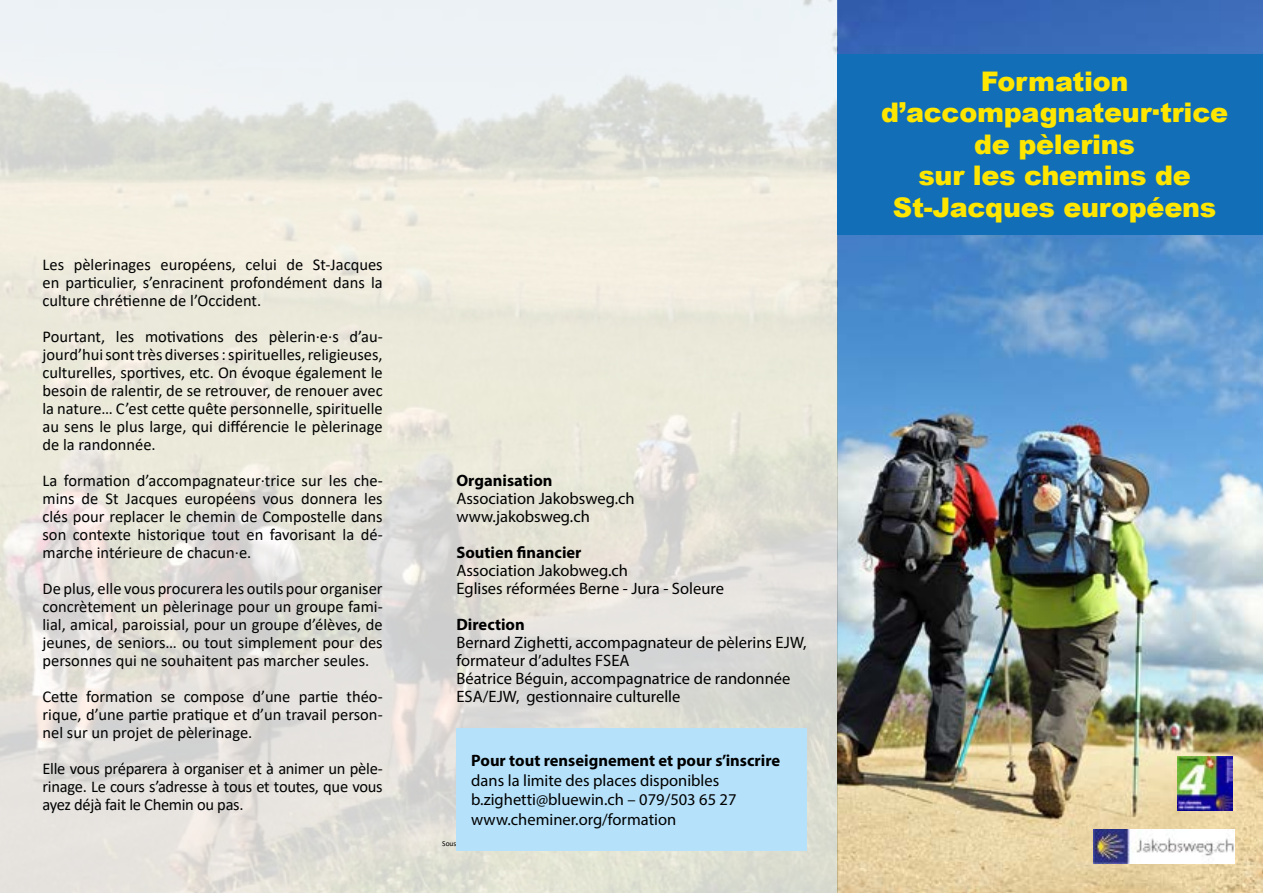
<style>
.page{position:relative;width:1263px;height:893px;background:#fff}
.page>*{position:absolute;margin:0;border:0;box-sizing:border-box;transform-origin:0 0}
.t1{font:900 27px/31.5px "Arial";letter-spacing:-.01em;color:#ffe600;text-align:center}
.t2{font:16.5px/18px "Calibri";color:#010202;text-align:justify}
.t3{font:16.5px/18px "Myriad Pro";color:#000}
.t4{font:700 16.5px "Myriad Pro";color:#000}
</style>
<div class="page">
<img style="left:0;top:0;width:1263px;height:893px">
<div style="left:838px;top:54px;width:425px;height:180px;background:#126fb7"></div>
<img style="left:1094px;top:829px;width:140px;height:35px">
<img style="left:1178px;top:756px;width:54px;height:55px">
<div style="left:456px;top:728px;width:350px;height:122px;background:#b5e1fa"></div>
<p class="t2" style="left:43px;top:255px;width:342px">Les pèlerinages européens, celui de St-Jacques en particulier, s’enracinent profondément dans la culture chrétienne de l’Occident.</p>
<p class="t2" style="left:43px;top:327px;width:342px">Pourtant, les motivations des pèlerin·e·s d’au&shy;jourd’hui sont très diverses: spirituelles, religieuses, culturelles, sportives, etc. On évoque également le besoin de ralentir, de se retrouver, de renouer avec la nature… C’est cette quête personnelle, spirituelle au sens le plus large, qui différencie le pèlerinage de la randonnée.</p>
<p class="t2" style="left:43px;top:471px;width:342px">La formation d’accompagnateur·trice sur les che&shy;mins de St Jacques européens vous donnera les clés pour replacer le chemin de Compostelle dans son contexte historique tout en favorisant la dé&shy;marche intérieure de chacun·e.</p>
<p class="t2" style="left:43px;top:579px;width:342px">De plus, elle vous procurera les outils pour organiser concrètement un pèlerinage pour un groupe fami&shy;lial, amical, paroissial, pour un groupe d’élèves, de jeunes, de seniors… ou tout simplement pour des personnes qui ne souhaitent pas marcher seules.</p>
<p class="t2" style="left:43px;top:687px;width:342px">Cette formation se compose d’une partie théo&shy;rique, d’une partie pratique et d’un travail person&shy;nel sur un projet de pèlerinage.</p>
<p class="t2" style="left:43px;top:759px;width:342px">Elle vous préparera à organiser et à animer un pèle&shy;rinage. Le cours s’adresse à tous et toutes, que vous ayez déjà fait le Chemin ou pas.</p>
<p class="t4" style="left:456px;top:470px;width:98px">Organisation</p>
<p class="t3" style="left:456px;top:489px;width:180px">Association Jakobsweg.ch www.jakobsweg.ch</p>
<p class="t4" style="left:456px;top:542px;width:127px">Soutien financier</p>
<p class="t3" style="left:456px;top:561px;width:269px">Association Jakobweg.ch<br>Eglises réformées Berne - Jura - Soleure</p>
<p class="t4" style="left:456px;top:614px;width:70px">Direction</p>
<p class="t3" style="left:456px;top:633px;width:352px">Bernard Zighetti, accompagnateur de pèlerins EJW, formateur d’adultes FSEA<br>Béatrice Béguin, accompagnatrice de randonnée ESA/EJW, gestionnaire culturelle</p>
<p class="t4" style="left:471px;top:750px;width:310px">Pour tout renseignement et pour s’inscrire</p>
<p class="t3" style="left:471px;top:770px;width:267px;line-height:19.5px">dans la limite des places disponibles b.zighetti@bluewin.ch – 079/503 65 27 www.cheminer.org/formation</p>
<h1 class="t1" style="left:881px;top:64px;width:348px">Formation d’accompagnateur·trice de pèlerins<br>sur les chemins de<br>St-Jacques européens</h1>
</div>
